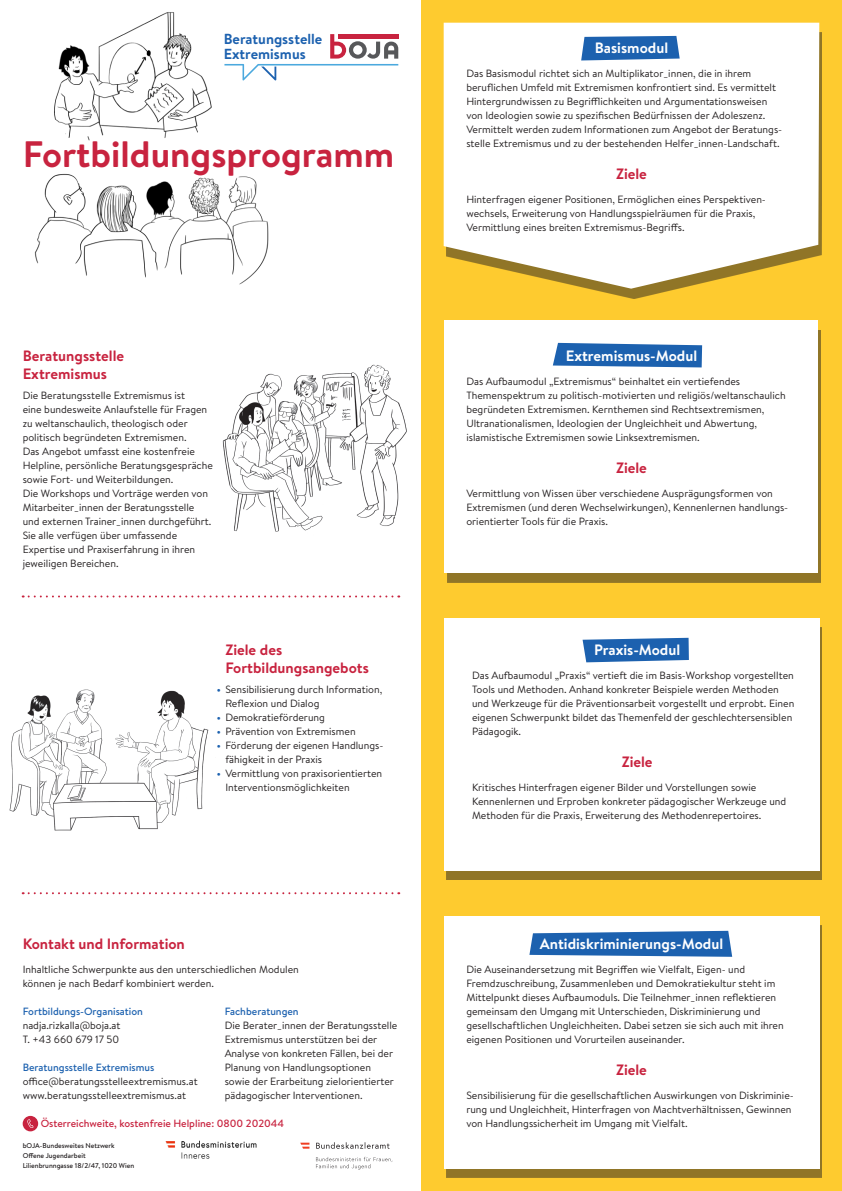
<style>
.page{position:relative;width:842px;height:1191px;background:#fff}
.page>*{position:absolute;margin:0;border:0;box-sizing:border-box;transform-origin:0 0}
.h_schwarz{font:700 36.7px "Brandon Text";color:#c8233f}
.H_Center{font:700 15px "Brandon Text";color:#fff}
.h_schwarz-2{font:700 15px/18px "Brandon Text";color:#c8233f}
.h_rot{font:700 15px "Brandon Text";color:#c8233f}
.H_Center-2{font:700 15px "Brandon Text";color:#c8233f}
.t1{font:700 14.6px "Brandon Text";color:#1c61af}
.t2{font:10.5px/14px "Brandon Text";color:#231f20}
.t3{font:500 10.5px "Brandon Text";color:#1c61af}
.em{font:500 10.5px "Brandon Text";color:#c8233f}
.imp{font:500 7px/10px "Brandon Text";color:#231f20}
.s1{font-weight:700;color:#1c61af}
</style>
<div class="page">
<div style="left:421px;top:0;width:421px;height:1191px;background:#fecb2f"></div>
<div style="left:446px;top:32px;width:376px;height:266px;background:#231f20;opacity:.5"></div>
<svg style="left:444px;top:23px;width:375px;height:266px;background:#fbf7ed"></svg>
<div style="left:446px;top:925px;width:376px;height:252px;background:#231f20;opacity:.5"></div>
<div style="left:444px;top:916px;width:375px;height:252px;background:#fff"></div>
<div style="left:446px;top:627px;width:376px;height:253px;background:#231f20;opacity:.5"></div>
<div style="left:444px;top:618px;width:375px;height:252px;background:#fff"></div>
<div style="left:447px;top:330px;width:374px;height:252px;background:#907527"></div>
<div style="left:445px;top:320px;width:373px;height:253px;background:#fff"></div>
<svg style="left:225px;top:34px;width:173px;height:46px"></svg>
<img style="left:54px;top:12px;width:171px;height:129px">
<img style="left:34px;top:173px;width:235px;height:111px">
<img style="left:222px;top:364px;width:185px;height:168px">
<img style="left:9px;top:689px;width:200px;height:142px">
<svg style="left:316px;top:1156px;width:76px;height:13px"></svg>
<svg style="left:316px;top:1142px;width:74px;height:6px"></svg>
<svg style="left:300px;top:1142px;width:9px;height:6px"></svg>
<img style="left:165px;top:1140px;width:92px;height:19px">
<div style="left:23px;top:1115px;width:15px;height:16px;background:#c8233f;border-radius:50%"></div>
<svg style="left:27px;top:1119px;width:6px;height:9px"></svg>
<svg style="left:23px;top:892px;width:376px;height:2px"></svg>
<svg style="left:23px;top:595px;width:376px;height:2px"></svg>
<svg style="left:581px;top:36px;width:99px;height:24px;background:#2d6db5"></svg>
<svg style="left:553px;top:343px;width:149px;height:24px;background:#2e6db5"></svg>
<svg style="left:529px;top:930px;width:203px;height:26px;background:#3472b7"></svg>
<svg style="left:583px;top:638px;width:106px;height:24px;background:#2e6db5"></svg>
<p class="t1" style="left:224px;top:29px;width:100px">Beratungsstelle</p>
<p class="t1" style="left:224px;top:43px;width:84px">Extremismus</p>
<p class="h_schwarz" style="left:23px;top:129px;width:373px">Fortbildungsprogramm</p>
<p class="h_schwarz-2" style="left:23px;top:346px;width:103px">Beratungsstelle<br>Extremismus</p>
<p class="t2" style="left:23px;top:388px;width:192px">Die Beratungsstelle Extremismus ist<br>eine bundesweite Anlaufstelle für Fragen zu weltanschaulich, theologisch oder politisch begründeten Extremismen.<br>Das Angebot umfasst eine kostenfreie Helpline, persönliche Beratungsgespräche sowie Fort- und Weiterbildungen.<br>Die Workshops und Vorträge werden von Mitarbeiter_innen der Beratungsstelle und externen Trainer_innen durchgeführt.<br>Sie alle verfügen über umfassende Expertise und Praxiserfahrung in ihren jeweiligen Bereichen.</p>
<p class="h_schwarz-2" style="left:225px;top:640px;width:145px">Ziele des<br>Fortbildungsangebots</p>
<p class="t2" style="left:225px;top:682px;width:158px;text-indent:-9px"><span class="s1">•</span> Sensibilisierung durch Information,<br>Reflexion und Dialog</p>
<p class="t2" style="left:217px;top:710px;width:110px"><span class="s1">•</span> Demokratieförderung</p>
<p class="t2" style="left:217px;top:724px;width:140px"><span class="s1">•</span> Prävention von Extremismen</p>
<p class="t2" style="left:225px;top:738px;width:158px;text-indent:-9px"><span class="s1">•</span> Förderung der eigenen Handlungs&shy;fähigkeit in der Praxis</p>
<p class="t2" style="left:225px;top:766px;width:158px;text-indent:-9px"><span class="s1">•</span> Vermittlung von praxisorientierten<br>Interventionsmöglichkeiten</p>
<p class="h_rot" style="left:23px;top:933px;width:164px">Kontakt und Information</p>
<p class="t2" style="left:23px;top:962px;width:278px">Inhaltliche Schwerpunkte aus den unterschiedlichen Modulen können je nach Bedarf kombiniert werden.</p>
<p class="t3" style="left:23px;top:1004px;width:122px">Fortbildungs-Organisation</p>
<p class="t2" style="left:23px;top:1018px;width:99px">nadja.rizkalla@boja.at</p>
<p class="t2" style="left:23px;top:1032px;width:98px">T. +43 660 679 17 50</p>
<p class="t3" style="left:23px;top:1060px;width:133px">Beratungsstelle Extremismus</p>
<p class="t2" style="left:23px;top:1074px;width:177px">office@beratungsstelleextremismus.at</p>
<p class="t2" style="left:23px;top:1088px;width:165px">www.beratungsstelleextremismus.at</p>
<p class="t3" style="left:225px;top:1004px;width:76px">Fachberatungen</p>
<p class="t2" style="left:225px;top:1018px;width:174px">Die Berater_innen der Beratungsstelle Extremismus unterstützen bei der Analyse von konkreten Fällen, bei der Planung von Handlungsoptionen sowie der Erarbeitung zielorientierter pädagogischer Interventionen.</p>
<p class="em" style="left:41px;top:1116px;width:245px">Österreichweite, kostenfreie Helpline: 0800 202044</p>
<p class="imp" style="left:23px;top:1140px;width:94px">bOJA-Bundesweites Netzwerk<br>Offene Jugendarbeit</p>
<p class="imp" style="left:23px;top:1160px;width:113px">Lilienbrunngasse 18/2/47, 1020 Wien</p>
<p class="H_Center" style="left:595px;top:37px;width:75px">Basismodul</p>
<p class="t2" style="left:466px;top:66px;width:317px">Das Basismodul richtet sich an Multiplikator_innen, die in ihrem beruflichen Umfeld mit Extremismen konfrontiert sind. Es vermittelt Hintergrundwissen zu Begrifflichkeiten und Argumentationsweisen von Ideologien sowie zu spezifischen Bedürfnissen der Adoleszenz.<br>Vermittelt werden zudem Informationen zum Angebot der Beratungs&shy;stelle Extremismus und zu der bestehenden Helfer_innen-Landschaft.</p>
<p class="H_Center-2" style="left:616px;top:163px;width:32px">Ziele</p>
<p class="t2" style="left:466px;top:192px;width:300px">Hinterfragen eigener Positionen, Ermöglichen eines Perspektiven&shy;wechsels, Erweiterung von Handlungsspielräumen für die Praxis,<br>Vermittlung eines breiten Extremismus-Begriffs.</p>
<p class="H_Center" style="left:566px;top:345px;width:133px">Extremismus-Modul</p>
<p class="t2" style="left:466px;top:374px;width:321px">Das Aufbaumodul „Extremismus“ beinhaltet ein vertiefendes Themenspektrum zu politisch-motivierten und religiös/weltanschaulich begründeten Extremismen. Kernthemen sind Rechtsextremismen, Ultranationalismen, Ideologien der Ungleichheit und Abwertung, islamistische Extremismen sowie Linksextremismen.</p>
<p class="H_Center-2" style="left:616px;top:457px;width:32px">Ziele</p>
<p class="t2" style="left:466px;top:486px;width:322px">Vermittlung von Wissen über verschiedene Ausprägungsformen von<br>Extremismen (und deren Wechselwirkungen), Kennenlernen handlungs&shy;orientierter Tools für die Praxis.</p>
<p class="H_Center" style="left:594px;top:639px;width:88px">Praxis-Modul</p>
<p class="t2" style="left:472px;top:668px;width:324px">Das Aufbaumodul „Praxis“ vertieft die im Basis-Workshop vorgestellten Tools und Methoden. Anhand konkreter Beispiele werden Methoden und Werkzeuge für die Präventionsarbeit vorgestellt und erprobt. Einen eigenen Schwerpunkt bildet das Themenfeld der geschlechtersensiblen Pädagogik.</p>
<p class="H_Center-2" style="left:622px;top:751px;width:32px">Ziele</p>
<p class="t2" style="left:472px;top:780px;width:316px">Kritisches Hinterfragen eigener Bilder und Vorstellungen sowie<br>Kennenlernen und Erproben konkreter pädagogischer Werkzeuge und<br>Methoden für die Praxis, Erweiterung des Methodenrepertoires.</p>
<p class="H_Center" style="left:540px;top:933px;width:185px">Antidiskriminierungs-Modul</p>
<p class="t2" style="left:466px;top:962px;width:319px">Die Auseinandersetzung mit Begriffen wie Vielfalt, Eigen- und Fremdzuschreibung, Zusammenleben und Demokratiekultur steht im Mittelpunkt dieses Aufbaumoduls. Die Teilnehmer_innen reflektieren gemeinsam den Umgang mit Unterschieden, Diskriminierung und gesellschaftlichen Ungleichheiten. Dabei setzen sie sich auch mit ihren eigenen Positionen und Vorurteilen auseinander.</p>
<p class="H_Center-2" style="left:616px;top:1059px;width:32px">Ziele</p>
<p class="t2" style="left:466px;top:1088px;width:329px">Sensibilisierung für die gesellschaftlichen Auswirkungen von Diskriminie&shy;rung und Ungleichheit, Hinterfragen von Machtverhältnissen, Gewinnen von Handlungssicherheit im Umgang mit Vielfalt.</p>
</div>
